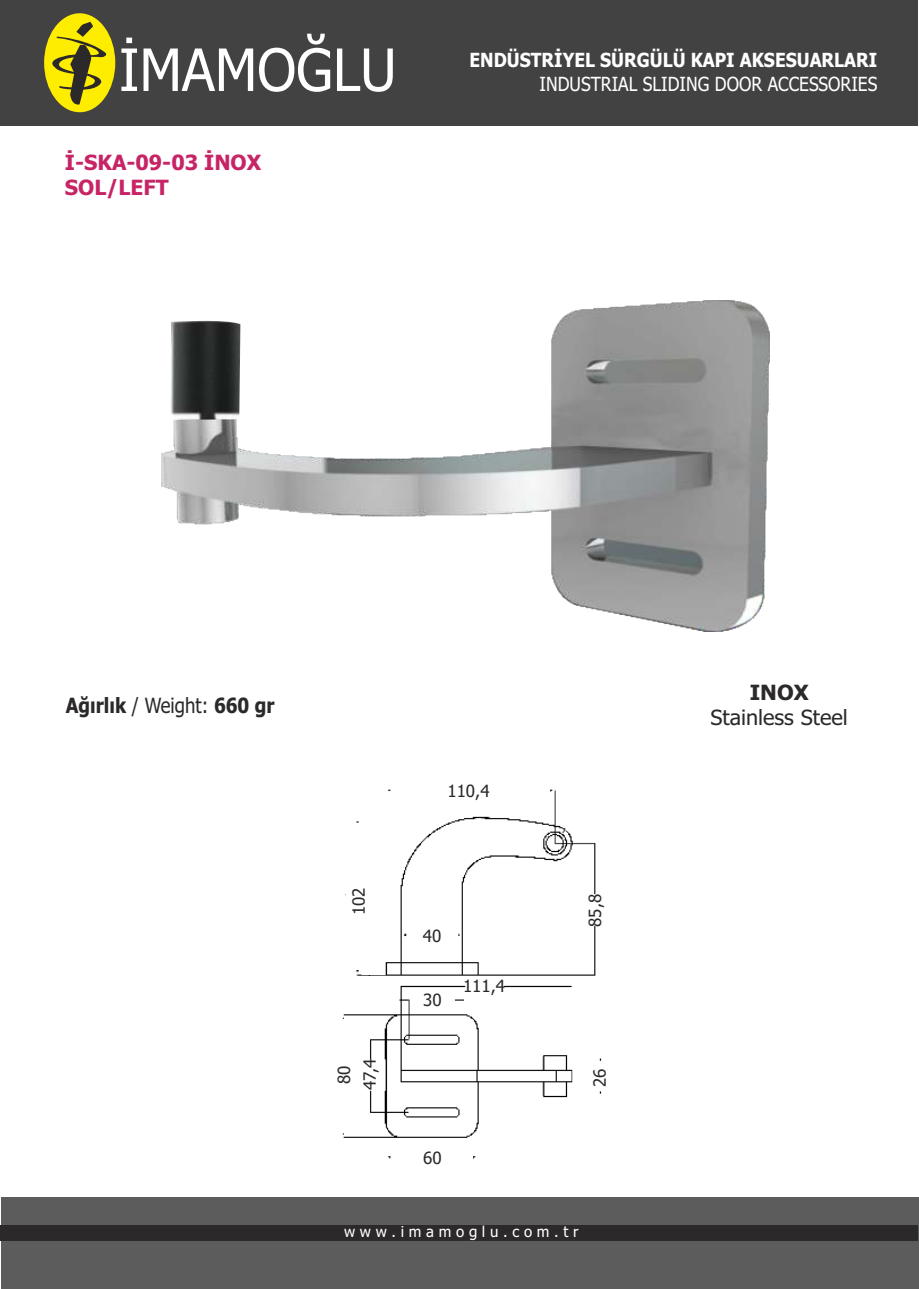
<style>
.page{position:relative;width:919px;height:1289px;background:#fff}
.page>*{position:absolute;margin:0;border:0;box-sizing:border-box;transform-origin:0 0}
.t1{font:58.35px "Tahoma";color:#fff;scale:.94 1}
.t2{font:700 21px/25.3px "Tahoma";color:#c72466}
.t3{font:700 21px "Tahoma";color:#2b2929;scale:.88 1}
.t4{font:21px "Tahoma";color:#2b2929}
.t5{font:700 21px "Tahoma";color:#2b2929}
.t6{font:700 19.5px "Tahoma";color:#fff;scale:.89 1}
.t7{font:19.5px "Tahoma";color:#fff;scale:.89 1}
.t8{font:16.95px/25.5px "Tahoma";color:#2b2929;text-align:center}
.t9{font:15px "Tahoma";color:#fff}
.s1{font-weight:400}
</style>
<div class="page">
<div style="left:0;top:0;width:918px;height:126px;background:#424242"></div>
<div style="left:1px;top:1197px;width:917px;height:91px;background:#5c5c5c"></div>
<div style="left:0;top:1224px;width:918px;height:15px;background:#2b2929"></div>
<div style="left:44px;top:13px;width:71px;height:99px;background:#ffed00;border-radius:50%"></div>
<svg style="left:47px;top:22px;width:61px;height:85px"></svg>
<img style="left:162px;top:300px;width:607px;height:331px">
<img style="left:170px;top:318px;width:70px;height:103px">
<img style="left:342px;top:789px;width:265px;height:370px">
<h1 class="t1" style="left:119px;top:46px;width:296px">İMAMOĞLU</h1>
<p class="t2" style="left:65px;top:151px;width:198px">İ-SKA-09-03 İNOX<br>SOL/LEFT</p>
<p class="t6" style="left:469px;top:52px;width:459px">ENDÜSTRİYEL SÜRGÜLÜ KAPI AKSESUARLARI</p>
<p class="t7" style="left:539px;top:76px;width:381px">INDUSTRIAL SLIDING DOOR ACCESSORIES</p>
<p class="t3" style="left:66px;top:697px;width:239px">Ağırlık <span class="s1">/ Weight:</span> 660 gr</p>
<p class="t8" style="left:447px;top:779px;width:44px">110,4</p>
<p class="t5" style="left:749px;top:683px;width:60px">INOX</p>
<p class="t4" style="left:710px;top:709px;width:139px">Stainless Steel</p>
<p class="t8" style="left:347px;top:915px;width:29px;rotate:-90deg">102</p>
<p class="t8" style="left:583px;top:926px;width:34px;rotate:-90deg">85,8</p>
<p class="t8" style="left:423px;top:924px;width:20px">40</p>
<p class="t8" style="left:463px;top:974px;width:44px">111,4</p>
<p class="t8" style="left:423px;top:988px;width:20px">30</p>
<p class="t8" style="left:333px;top:1089px;width:33px;rotate:-90deg">80<br>47,4</p>
<p class="t8" style="left:588px;top:1087px;width:20px;rotate:-90deg">26</p>
<p class="t8" style="left:423px;top:1146px;width:20px">60</p>
<p class="t9" style="left:344px;top:1225px;width:236px">w w w . i m a m o g l u . c o m . t r</p>
</div>
